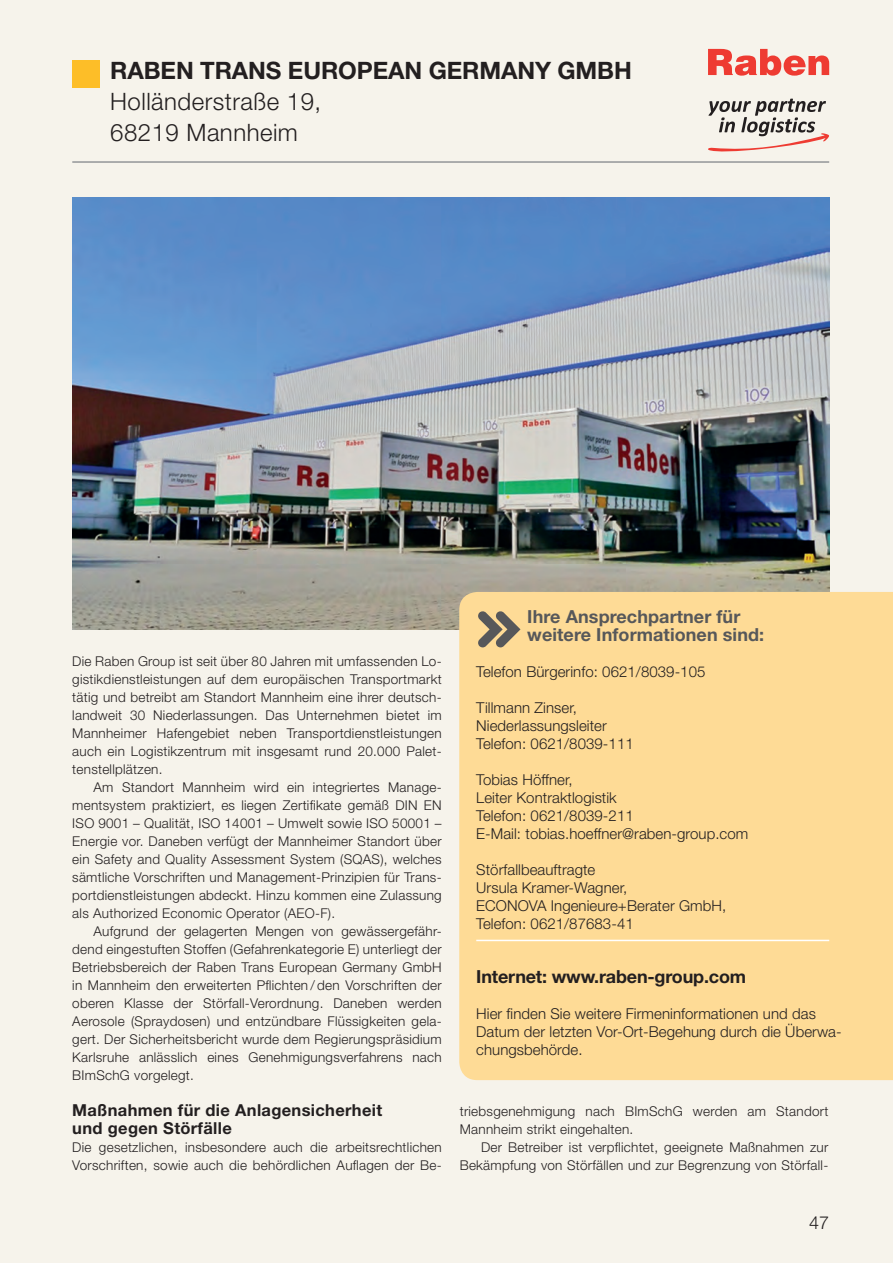
<style>
.page{position:relative;width:893px;height:1263px;background:#f6f3eb}
.page>*{position:absolute;margin:0;border:0;box-sizing:border-box;transform-origin:0 0}
.t1{font:300 24px "Helvetica Neue LT Pro";letter-spacing:.02em;color:#231f20}
.t2{font:700 24px "Helvetica Neue LT Pro";letter-spacing:-.005em;color:#231f20}
.t3{font:700 18px "Helvetica Neue LT";letter-spacing:.005em;color:#57585a}
.t4{font:700 18px "Helvetica Neue LT";letter-spacing:-.01em;color:#231f20}
.t5{font:300 18px "Helvetica Neue LT";color:#231f20}
.t6{font:700 16.5px/18px "Helvetica Neue LT";letter-spacing:.02em;color:#231f20}
.t7{font:300 15px/18px "Helvetica Neue LT";letter-spacing:.005em;color:#231f20}
.t8{font:300 13.5px/18px "Helvetica Neue LT";letter-spacing:.02em;color:#231f20;text-align:justify}
</style>
<div class="page">
<div style="left:72px;top:60px;width:27px;height:27px;background:#fdbe28"></div>
<hr style="left:72px;top:161px;width:757px;height:2px;background:#939598">
<img style="left:72px;top:197px;width:757px;height:432px">
<svg style="left:708px;top:99px;width:121px;height:53px"></svg>
<svg style="left:708px;top:49px;width:121px;height:27px"></svg>
<div style="left:459px;top:592px;width:434px;height:488px;background:#fedb96"></div>
<hr style="left:476px;top:940px;width:353px;height:1px;background:#fff">
<svg style="left:478px;top:611px;width:42px;height:36px;background:#a19274"></svg>
<p class="t2" style="left:110px;top:56px;width:523px">RABEN TRANS EUROPEAN GERMANY GMBH</p>
<p class="t1" style="left:110px;top:87px;width:212px">Holländerstraße 19,</p>
<p class="t1" style="left:110px;top:118px;width:189px">68219 Mannheim</p>
<p class="t8" style="left:72px;top:652px;width:371px">Die Raben Group ist seit über 80 Jahren mit umfassenden Lo&shy;gistikdienstleistungen auf dem europäischen Transportmarkt tätig und betreibt am Standort Mannheim eine ihrer deutsch&shy;landweit 30 Niederlassungen. Das Unternehmen bietet im Mannheimer Hafengebiet neben Transportdienstleistungen auch ein Logistikzentrum mit insgesamt rund 20.000 Palet&shy;tenstellplätzen.</p>
<p class="t8" style="left:72px;top:778px;width:371px;text-indent:21px">Am Standort Mannheim wird ein integriertes Manage&shy;mentsystem praktiziert, es liegen Zertifikate gemäß DIN EN ISO 9001 – Qualität, ISO 14001 – Umwelt sowie ISO 50001 – Energie vor. Daneben verfügt der Mannheimer Standort über ein Safety and Quality Assessment System (SQAS), welches sämtliche Vorschriften und Management-Prinzipien für Trans&shy;portdienstleistungen abdeckt. Hinzu kommen eine Zulassung als Authorized Economic Operator (AEO-F).</p>
<p class="t8" style="left:72px;top:922px;width:371px;text-indent:21px">Aufgrund der gelagerten Mengen von gewässergefähr&shy;dend eingestuften Stoffen (Gefahrenkategorie E) unterliegt der Betriebsbereich der Raben Trans European Germany GmbH in Mannheim den erweiterten Pflichten / den Vorschriften der oberen Klasse der Störfall-Verordnung. Daneben werden Aerosole (Spraydosen) und entzündbare Flüssigkeiten gela&shy;gert. Der Sicherheitsbericht wurde dem Regierungspräsidium Karlsruhe anlässlich eines Genehmigungsverfahrens nach BImSchG vorgelegt.</p>
<p class="t6" style="left:72px;top:1101px;width:311px">Maßnahmen für die Anlagensicherheit und gegen Störfälle</p>
<p class="t8" style="left:72px;top:1138px;width:371px">Die gesetzlichen, insbesondere auch die arbeitsrechtlichen<br>Vorschriften, sowie auch die behördlichen Auflagen der Be-</p>
<p class="t3" style="left:527px;top:605px;width:215px">Ihre Ansprechpartner für</p>
<p class="t3" style="left:527px;top:623px;width:238px">weitere Informationen sind:</p>
<p class="t7" style="left:476px;top:662px;width:231px">Telefon Bürgerinfo: 0621/8039-105</p>
<p class="t7" style="left:476px;top:698px;width:102px">Tillmann Zinser,</p>
<p class="t7" style="left:476px;top:716px;width:132px">Niederlassungsleiter</p>
<p class="t7" style="left:476px;top:734px;width:159px">Telefon: 0621/8039-111</p>
<p class="t7" style="left:476px;top:770px;width:98px">Tobias Höffner,</p>
<p class="t7" style="left:476px;top:788px;width:142px">Leiter Kontraktlogistik</p>
<p class="t7" style="left:476px;top:806px;width:159px">Telefon: 0621/8039-211</p>
<p class="t7" style="left:476px;top:824px;width:274px">E-Mail: tobias.hoeffner@raben-group.com</p>
<p class="t7" style="left:476px;top:860px;width:121px">Störfallbeauftragte</p>
<p class="t7" style="left:476px;top:878px;width:152px">Ursula Kramer-Wagner,</p>
<p class="t7" style="left:476px;top:896px;width:252px">ECONOVA Ingenieure+Berater GmbH,</p>
<p class="t7" style="left:476px;top:914px;width:159px">Telefon: 0621/87683-41</p>
<p class="t4" style="left:476px;top:965px;width:271px">Internet: www.raben-group.com</p>
<p class="t7" style="left:476px;top:1004px;width:367px">Hier finden Sie weitere Firmeninformationen und das<br>Datum der letzten Vor-Ort-Begehung durch die Überwa&shy;chungsbehörde.</p>
<p class="t8" style="left:460px;top:1102px;width:370px">triebsgenehmigung nach BImSchG werden am Standort<br>Mannheim strikt eingehalten.</p>
<p class="t8" style="left:460px;top:1138px;width:370px;text-align:right">Der Betreiber ist verpflichtet, geeignete Maßnahmen zur<br>Bekämpfung von Störfällen und zur Begrenzung von Störfall-</p>
<h2 class="t5" style="left:809px;top:1212px;width:22px">47</h2>
</div>
